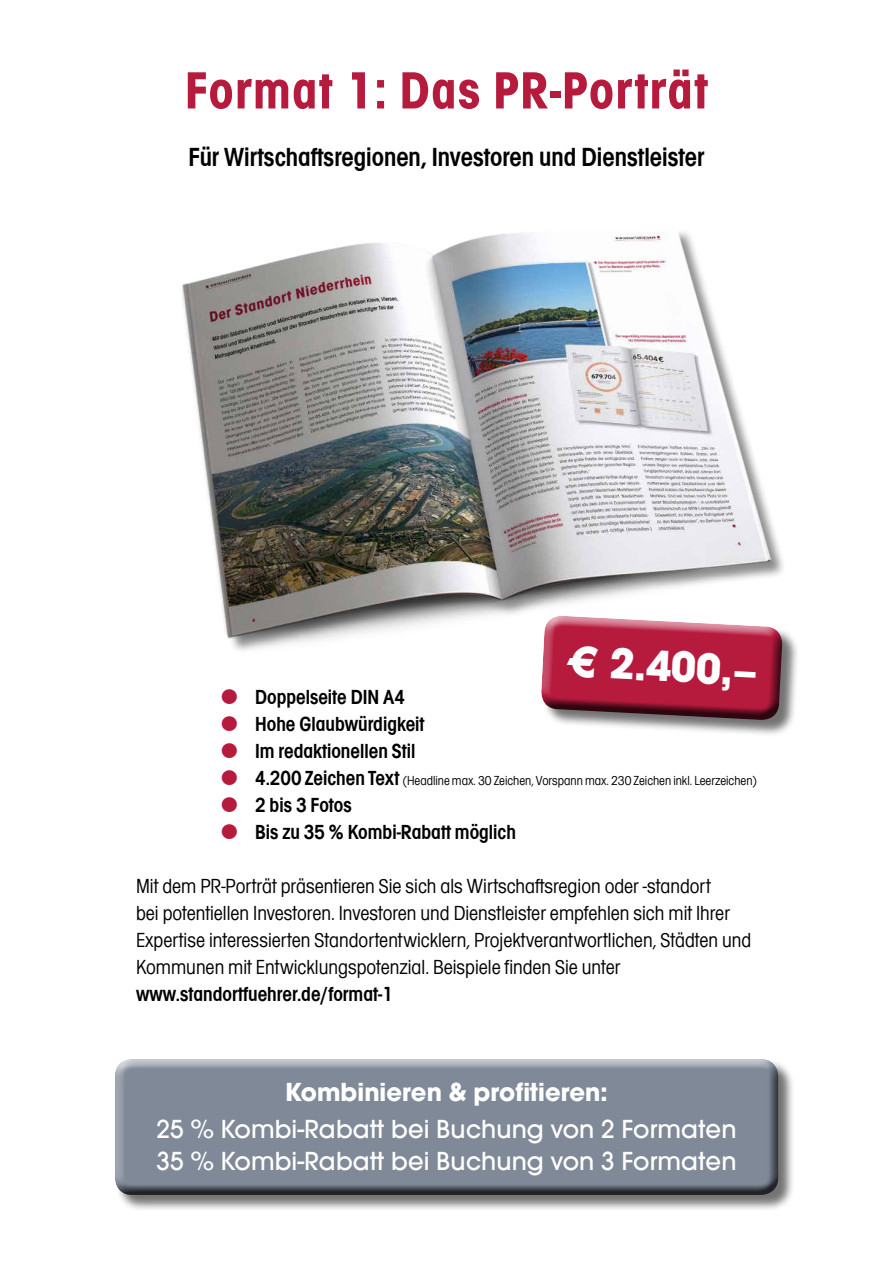
<style>
.page{position:relative;width:893px;height:1263px;background:#fff}
.page>*{position:absolute;margin:0;border:0;box-sizing:border-box;transform-origin:0 0}
.t1{font:700 54px "Avignon Cd";letter-spacing:.035em;color:#b61a3d}
.t2{font:700 45px "Avignon";color:#fff}
.t3{font:500 27px/32.4px "Avignon";letter-spacing:.005em;color:#fff}
.t4{font:27px "Avignon Cd Demi";color:#000}
.t5{font:700 27px "Avignon";color:#fff}
.t6{font:21px/27px "Avignon Cd";color:#000}
.t7{font:21px "Avignon Cd Demi";color:#000}
.t8{font:13.5px "Avignon Cd";color:#000}
.s1{color:#b61a3d}
.s2{font-family:"Avignon Cd Demi";font-size:21px}
</style>
<div class="page">
<img style="left:182px;top:232px;width:602px;height:419px">
<div style="left:542px;top:617px;width:257px;height:120px;background:#000;opacity:.55"></div>
<svg style="left:540px;top:612px;width:246px;height:110px;background:#b2425b"></svg>
<div style="left:116px;top:1060px;width:679px;height:152px;background:#000;opacity:.55"></div>
<div style="left:114px;top:1056px;width:667px;height:129px;background:#fff;opacity:.75"></div>
<div style="left:114px;top:1062px;width:667px;height:133px;background:#000;opacity:.75"></div>
<h1 class="t1" style="left:185px;top:58px;width:524px">Format 1: Das PR-Porträt</h1>
<p class="t4" style="left:189px;top:141px;width:517px">Für Wirtschaftsregionen, Investoren und Dienstleister</p>
<h2 class="t2" style="left:567px;top:633px;width:194px;rotate:3deg">€ 2.400,–</h2>
<p class="t7" style="left:221px;top:685px;width:185px"><span class="s1">●</span> Doppelseite DIN A4</p>
<p class="t7" style="left:221px;top:712px;width:205px"><span class="s1">●</span> Hohe Glaubwürdigkeit</p>
<p class="t7" style="left:221px;top:739px;width:196px"><span class="s1">●</span> Im redaktionellen Stil</p>
<p class="t8" style="left:221px;top:773px;width:537px"><span class="s1">●</span> <span class="s2">4.200 Zeichen Text</span> (Headline max. 30 Zeichen, Vorspann max. 230 Zeichen inkl. Leerzeichen)</p>
<p class="t7" style="left:221px;top:793px;width:132px"><span class="s1">●</span> 2 bis 3 Fotos</p>
<p class="t7" style="left:221px;top:820px;width:296px"><span class="s1">●</span> Bis zu 35 % Kombi-Rabatt möglich</p>
<p class="t6" style="left:136px;top:872px;width:617px">Mit dem PR-Porträt präsentieren Sie sich als Wirtschaftsregion oder -standort<br>bei potentiellen Investoren. Investoren und Dienstleister empfehlen sich mit Ihrer Expertise interessierten Standortentwicklern, Projektverantwortlichen, Städten und Kommunen mit Entwicklungspotenzial. Beispiele finden Sie unter</p>
<p class="t7" style="left:136px;top:982px;width:258px">www.standortfuehrer.de/format-1</p>
<p class="t5" style="left:285px;top:1076px;width:324px">Kombinieren &amp; profitieren:</p>
<p class="t3" style="left:156px;top:1113px;width:582px">25 % Kombi-Rabatt bei Buchung von 2 Formaten<br>35 % Kombi-Rabatt bei Buchung von 3 Formaten</p>
</div>
